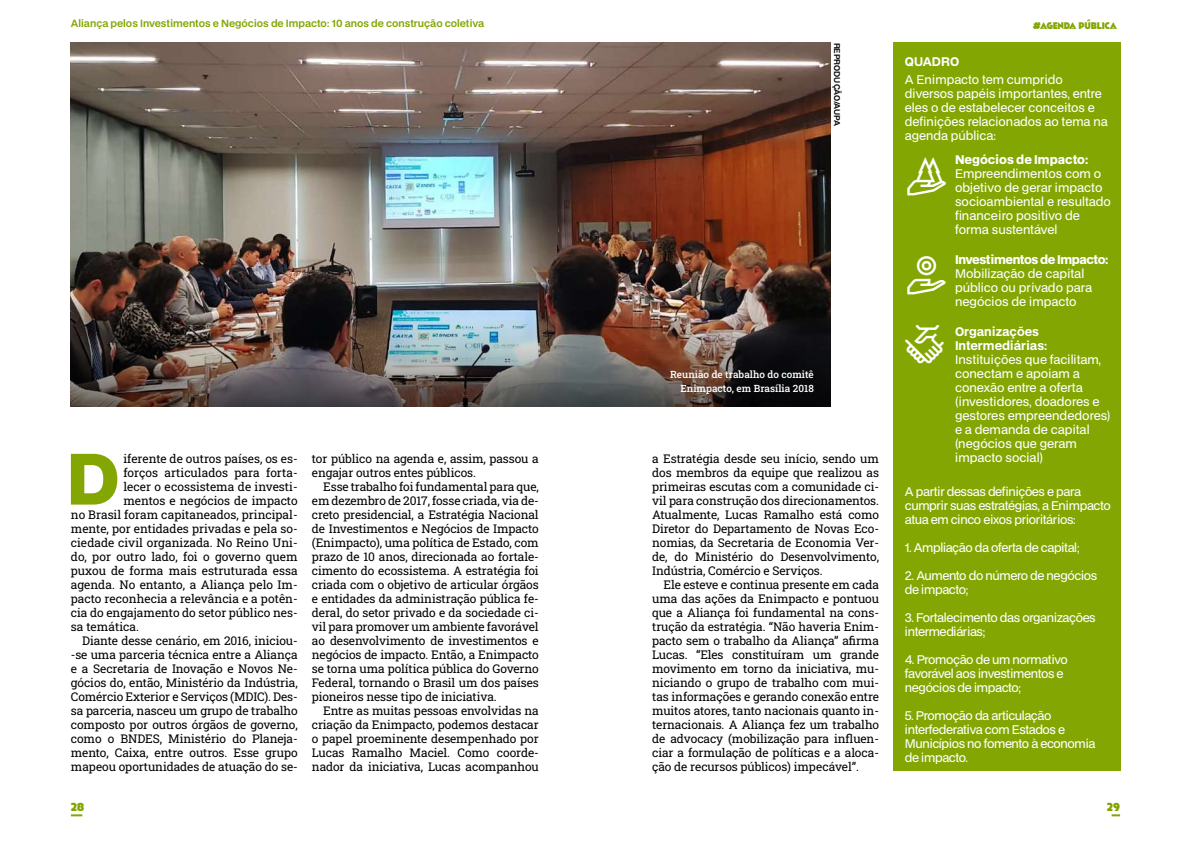
<style>
.page{position:relative;width:1191px;height:842px;background:#fff}
.page>*{position:absolute;margin:0;border:0;box-sizing:border-box;transform-origin:0 0}
.t1{font:900 69.6px "BDO Grotesk";color:#83a602}
.t2{font:12px/14px "Roboto Slab";letter-spacing:-.01em;color:#000;text-align:justify}
.t3{font:12px/14px "BDO Grotesk";color:#fff}
.t4{font:12px/14px "BDO Grotesk";letter-spacing:-.03em;color:#fff}
.t5{font:700 12px/14px "BDO Grotesk";color:#fff}
.t6{font:800 12px "BDO Grotesk";letter-spacing:-.025em;color:#fff}
.t7{font:800 12px "BDO Grotesk";color:#fff}
.t8{font:12px "Apres Ski Personal Use Only";color:#83a602}
.t9{font:600 10px "BDO Grotesk";color:#83a602}
.t10{font:500 10px/14px "Roboto Slab";color:#fff;text-align:right}
.t11{font:10px "Apres Ski Personal Use Only";letter-spacing:-.035em;color:#83a602}
.t12{font:600 8px "BDO Grotesk";letter-spacing:-.005em;color:#000}
</style>
<div class="page">
<svg style="left:71px;top:814px;width:11px;height:2px"></svg>
<svg style="left:1111px;top:814px;width:9px;height:2px"></svg>
<div style="left:893px;top:43px;width:227px;height:728px;background:#83a602"></div>
<img style="left:71px;top:43px;width:760px;height:364px">
<p class="t9" style="left:71px;top:15px;width:415px">Aliança pelos Investimentos e Negócios de Impacto: 10 anos de construção coletiva</p>
<h1 class="t1" style="left:66px;top:424px;width:55px">D</h1>
<p class="t2" style="left:123px;top:451px;width:176px">iferente de outros países, os es-</p>
<p class="t2" style="left:123px;top:465px;width:176px">forços articulados para forta-</p>
<p class="t2" style="left:123px;top:479px;width:176px">lecer o ecossistema de investi-</p>
<p class="t2" style="left:123px;top:493px;width:176px">mentos e negócios de impacto</p>
<p class="t2" style="left:71px;top:507px;width:228px">no Brasil foram capitaneados, principal-</p>
<p class="t2" style="left:71px;top:521px;width:228px">mente, por entidades privadas e pela so-</p>
<p class="t2" style="left:71px;top:535px;width:228px">ciedade civil organizada. No Reino Uni-</p>
<p class="t2" style="left:71px;top:549px;width:228px">do, por outro lado, foi o governo quem</p>
<p class="t2" style="left:71px;top:563px;width:228px">puxou de forma mais estruturada essa</p>
<p class="t2" style="left:71px;top:577px;width:228px">agenda. No entanto, a Aliança pelo Im-</p>
<p class="t2" style="left:71px;top:591px;width:228px">pacto reconhecia a relevância e a potên-</p>
<p class="t2" style="left:71px;top:605px;width:228px">cia do engajamento do setor público nes-</p>
<p class="t2" style="left:71px;top:619px;width:70px">sa temática.</p>
<p class="t2" style="left:82px;top:633px;width:217px">Diante desse cenário, em 2016, iniciou-</p>
<p class="t2" style="left:71px;top:647px;width:228px">-se uma parceria técnica entre a Aliança</p>
<p class="t2" style="left:71px;top:661px;width:228px">e a Secretaria de Inovação e Novos Ne-</p>
<p class="t2" style="left:71px;top:675px;width:228px">gócios do, então, Ministério da Indústria,</p>
<p class="t2" style="left:71px;top:689px;width:228px">Comércio Exterior e Serviços (MDIC). Des-</p>
<p class="t2" style="left:71px;top:703px;width:228px">sa parceria, nasceu um grupo de trabalho</p>
<p class="t2" style="left:71px;top:717px;width:228px">composto por outros órgãos de governo,</p>
<p class="t2" style="left:71px;top:731px;width:228px">como o BNDES, Ministério do Planeja-</p>
<p class="t2" style="left:71px;top:745px;width:228px">mento, Caixa, entre outros. Esse grupo</p>
<p class="t2" style="left:71px;top:759px;width:228px">mapeou oportunidades de atuação do se-</p>
<p class="t2" style="left:312px;top:451px;width:228px">tor público na agenda e, assim, passou a engajar outros entes públicos.</p>
<p class="t2" style="left:312px;top:479px;width:228px;text-indent:11px">Esse trabalho foi fundamental para que, em dezembro de 2017, fosse criada, via de&shy;creto presidencial, a Estratégia Nacional de Investimentos e Negócios de Impacto (Enimpacto), uma política de Estado, com prazo de 10 anos, direcionada ao fortale&shy;cimento do ecossistema. A estratégia foi criada com o objetivo de articular órgãos e entidades da administração pública fe&shy;deral, do setor privado e da sociedade ci&shy;vil para promover um ambiente favorável ao desenvolvimento de investimentos e negócios de impacto. Então, a Enimpacto se torna uma política pública do Governo Federal, tornando o Brasil um dos países pioneiros nesse tipo de iniciativa.</p>
<p class="t2" style="left:312px;top:703px;width:228px;text-indent:11px">Entre as muitas pessoas envolvidas na criação da Enimpacto, podemos destacar o papel proeminente desempenhado por Lucas Ramalho Maciel. Como coorde&shy;nador da iniciativa, Lucas acompanhou</p>
<p class="t12" style="left:843px;top:43px;width:85px;rotate:90deg">REPRODUÇÃO/AUPA</p>
<p class="t10" style="left:670px;top:367px;width:145px">Reunião de trabalho do comitê<br>Enimpacto, em Brasília 2018</p>
<p class="t2" style="left:652px;top:451px;width:228px">a Estratégia desde seu início, sendo um dos membros da equipe que realizou as primeiras escutas com a comunidade ci&shy;vil para construção dos direcionamentos.<br>Atualmente, Lucas Ramalho está como Diretor do Departamento de Novas Eco&shy;nomias, da Secretaria de Economia Ver&shy;de, do Ministério do Desenvolvimento, Indústria, Comércio e Serviços.</p>
<p class="t2" style="left:652px;top:577px;width:228px;text-indent:11px">Ele esteve e continua presente em cada uma das ações da Enimpacto e pontuou que a Aliança foi fundamental na cons&shy;trução da estratégia. “Não haveria Enim&shy;pacto sem o trabalho da Aliança” afirma Lucas. “Eles constituíram um grande movimento em torno da iniciativa, mu&shy;niciando o grupo de trabalho com mui&shy;tas informações e gerando conexão entre muitos atores, tanto nacionais quanto in&shy;ternacionais. A Aliança fez um trabalho de advocacy (mobilização para influen&shy;ciar a formulação de políticas e a aloca&shy;ção de recursos públicos) impecável”.</p>
<p class="t5" style="left:905px;top:54px;width:56px">QUADRO</p>
<p class="t11" style="left:1032px;top:19px;width:86px">#AGENDA PÚBLICA</p>
<p class="t3" style="left:905px;top:71px;width:204px">A Enimpacto tem cumprido diversos papéis importantes, entre eles o de estabelecer conceitos e definições relacionados ao tema na agenda pública:</p>
<p class="t7" style="left:955px;top:150px;width:135px">Negócios de Impacto:</p>
<p class="t3" style="left:955px;top:166px;width:157px">Empreendimentos com o objetivo de gerar impacto socioambiental e resultado financeiro positivo de forma sustentável</p>
<p class="t6" style="left:955px;top:250px;width:155px">Investimentos de Impacto:</p>
<p class="t3" style="left:955px;top:266px;width:138px">Mobilização de capital público ou privado para negócios de impacto</p>
<p class="t5" style="left:955px;top:324px;width:94px">Organizações<br>Intermediárias:</p>
<p class="t3" style="left:955px;top:351px;width:157px">Instituições que facilitam, conectam e apoiam a conexão entre a oferta (investidores, doadores e gestores empreendedores) e a demanda de capital (negócios que geram impacto social)</p>
<p class="t4" style="left:905px;top:484px;width:207px">A partir dessas definições e para cumprir suas estratégias, a Enimpacto atua em cinco eixos prioritários:</p>
<p class="t4" style="left:905px;top:540px;width:176px">1. Ampliação da oferta de capital;</p>
<p class="t4" style="left:905px;top:568px;width:194px">2. Aumento do número de negócios de impacto;</p>
<p class="t4" style="left:905px;top:610px;width:192px">3. Fortalecimento das organizações intermediárias;</p>
<p class="t4" style="left:905px;top:652px;width:164px">4. Promoção de um normativo favorável aos investimentos e negócios de impacto;</p>
<p class="t4" style="left:905px;top:708px;width:192px">5. Promoção da articulação interfederativa com Estados e<br>Municípios no fomento à economia de impacto.</p>
<p class="t8" style="left:71px;top:799px;width:15px">28</p>
<p class="t8" style="left:1106px;top:799px;width:15px">29</p>
</div>
